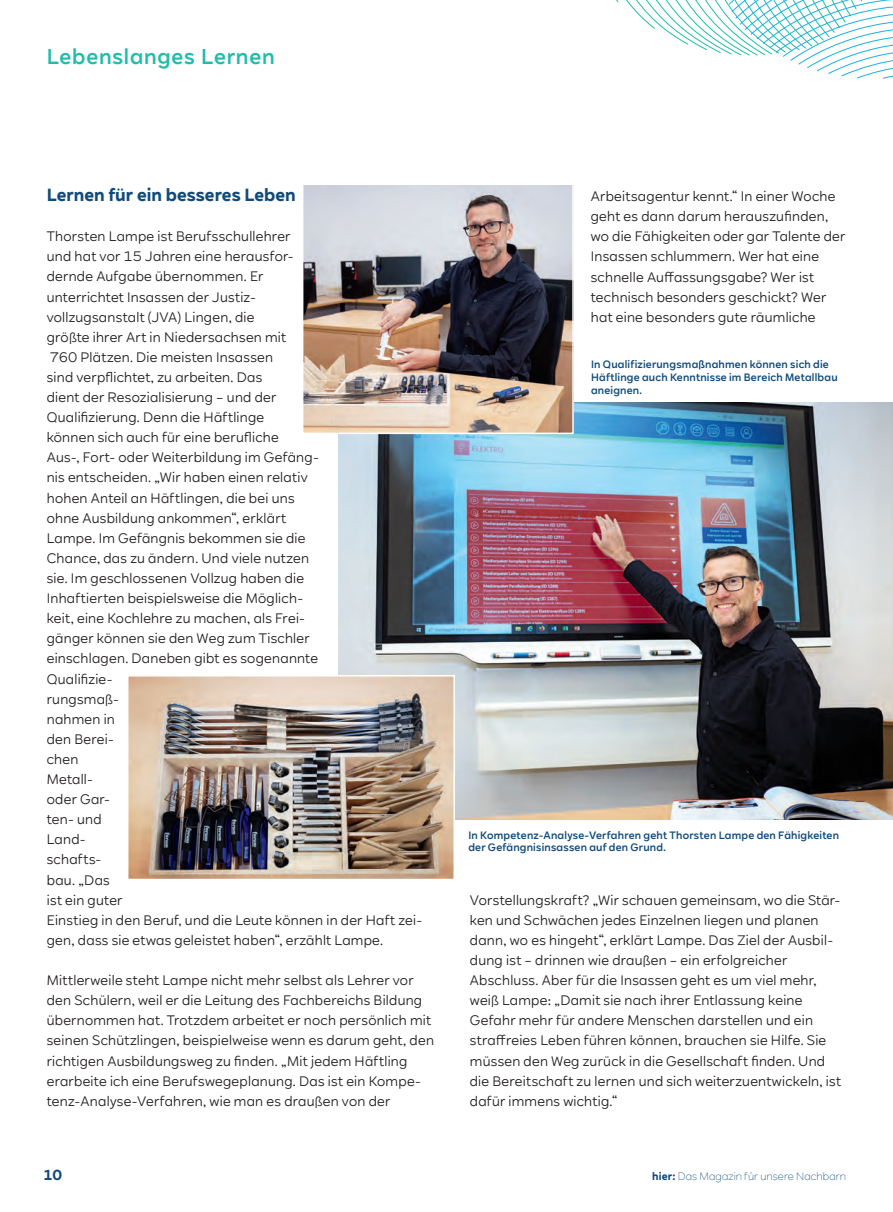
<style>
.page{position:relative;width:893px;height:1212px;background:#fff}
.page>*{position:absolute;margin:0;border:0;box-sizing:border-box;transform-origin:0 0}
.t1{font:500 21px "RWE Sans";letter-spacing:.035em;color:#22bcac}
.t2{font:700 17.25px "RWE Sans";letter-spacing:.005em;color:#104b7b}
.t3{font:700 14.25px "RWE Sans";color:#104b7b}
.t4{font:13.5px/20.1px "RWE Sans";letter-spacing:.02em;color:#231f20}
.t5{font:500 10.5px/12.6px "RWE Sans";letter-spacing:.02em;color:#104b7b}
.t6{font:300 10.5px "RWE Sans";letter-spacing:.01em;color:#104b7b}
.s1{font-weight:700}
</style>
<div class="page">
<svg style="left:616px;top:0;width:277px;height:79px"></svg>
<img style="left:338px;top:402px;width:555px;height:417px">
<img style="left:305px;top:185px;width:266px;height:246px">
<div style="left:302px;top:181px;width:272px;height:253px;border:2px solid #fff"></div>
<img style="left:130px;top:678px;width:322px;height:199px">
<div style="left:127px;top:675px;width:328px;height:205px;border:2px solid #fff"></div>
<h1 class="t1" style="left:47px;top:43px;width:229px">Lebenslanges Lernen</h1>
<p class="t2" style="left:47px;top:184px;width:251px">Lernen für ein besseres Leben</p>
<p class="t4" style="left:47px;top:227px;width:377px">Thorsten Lampe ist Berufsschullehrer<br>und hat vor 15 Jahren eine herausfor-<br>dernde Aufgabe übernommen. Er<br>unterrichtet Insassen der Justiz-<br>vollzugsanstalt (JVA) Lingen, die<br>größte ihrer Art in Niedersachsen mit<br>760 Plätzen. Die meisten Insassen<br>sind verpflichtet, zu arbeiten. Das<br>dient der Resozialisierung – und der<br>Qualifizierung. Denn die Häftlinge<br>können sich auch für eine berufliche<br>Aus-, Fort- oder Weiterbildung im Gefäng-<br>nis entscheiden. „Wir haben einen relativ<br>hohen Anteil an Häftlingen, die bei uns<br>ohne Ausbildung ankommen“, erklärt<br>Lampe. Im Gefängnis bekommen sie die<br>Chance, das zu ändern. Und viele nutzen<br>sie. Im geschlossenen Vollzug haben die<br>Inhaftierten beispielsweise die Möglich-<br>keit, eine Kochlehre zu machen, als Frei-<br>gänger können sie den Weg zum Tischler<br>einschlagen. Daneben gibt es sogenannte<br>Qualifizie-<br>rungsmaß-<br>nahmen in<br>den Berei-<br>chen<br>Metall-<br>oder Gar-<br>ten- und<br>Land-<br>schafts-<br>bau. „Das<br>ist ein guter<br>Einstieg in den Beruf, und die Leute können in der Haft zei&shy;gen, dass sie etwas geleistet haben“, erzählt Lampe.</p>
<p class="t4" style="left:47px;top:970px;width:389px">Mittlerweile steht Lampe nicht mehr selbst als Lehrer vor den Schülern, weil er die Leitung des Fachbereichs Bildung übernommen hat. Trotzdem arbeitet er noch persönlich mit seinen Schützlingen, beispielweise wenn es darum geht, den richtigen Ausbildungsweg zu finden. „Mit jedem Häftling erarbeite ich eine Berufswegeplanung. Das ist ein Kompe&shy;tenz-Analyse-Verfahren, wie man es draußen von der</p>
<p class="t3" style="left:43px;top:1166px;width:21px">10</p>
<p class="t4" style="left:591px;top:186px;width:256px">Arbeitsagentur kennt.“ In einer Woche geht es dann darum herauszufinden, wo die Fähigkeiten oder gar Talente der Insassen schlummern. Wer hat eine schnelle Auffassungsgabe? Wer ist technisch besonders geschickt? Wer hat eine besonders gute räumliche</p>
<p class="t5" style="left:591px;top:358px;width:248px">In Qualifizierungsmaßnahmen können sich die<br>Häftlinge auch Kenntnisse im Bereich Metallbau aneignen.</p>
<p class="t5" style="left:468px;top:829px;width:372px">In Kompetenz-Analyse-Verfahren geht Thorsten Lampe den Fähigkeiten der Gefängnisinsassen auf den Grund.</p>
<p class="t4" style="left:470px;top:890px;width:373px">Vorstellungskraft? „Wir schauen gemeinsam, wo die Stär&shy;ken und Schwächen jedes Einzelnen liegen und planen dann, wo es hingeht“, erklärt Lampe. Das Ziel der Ausbil&shy;dung ist – drinnen wie draußen – ein erfolgreicher Abschluss. Aber für die Insassen geht es um viel mehr, weiß Lampe: „Damit sie nach ihrer Entlassung keine Gefahr mehr für andere Menschen darstellen und ein straffreies Leben führen können, brauchen sie Hilfe. Sie müssen den Weg zurück in die Gesellschaft finden. Und die Bereitschaft zu lernen und sich weiterzuentwickeln, ist dafür immens wichtig.“</p>
<p class="t6" style="left:652px;top:1170px;width:195px"><span class="s1">hier:</span> Das Magazin für unsere Nachbarn</p>
</div>
